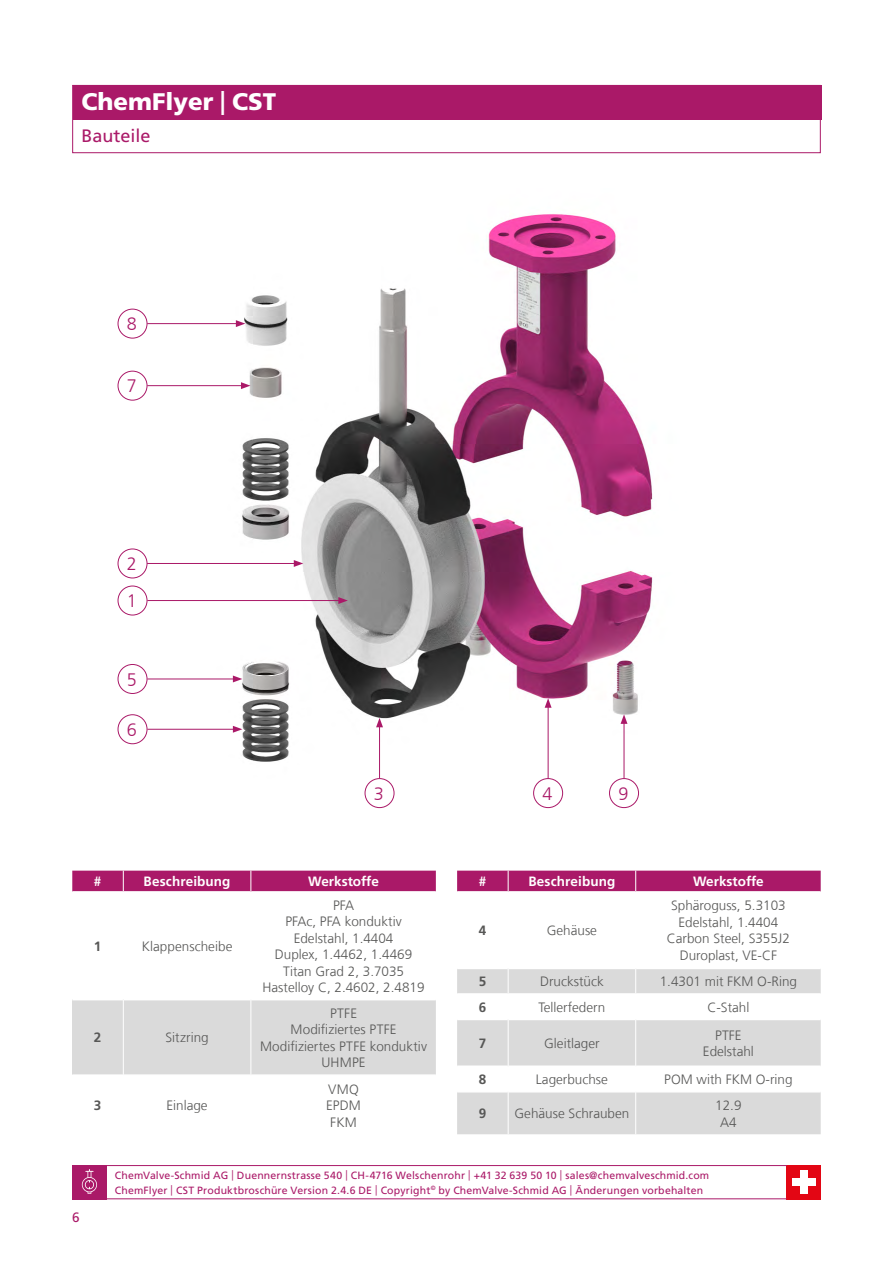
<style>
.page{position:relative;width:893px;height:1263px;background:#fff}
.page>*{position:absolute;margin:0;border:0;box-sizing:border-box;transform-origin:0 0}
.t1{font:900 24px "Frutiger LT Com";color:#fff}
.t2{font:300 18px "Frutiger LT Com";color:#aa1968}
.t3{font:18px "Frutiger LT Com";color:#aa1968}
.t4{font:300 13.5px/16.5px "Frutiger LT Com";color:#575756;text-align:center}
.t5{font:700 13.5px "Frutiger LT Com";letter-spacing:.005em;color:#fff}
.t6{font:700 13.5px "Frutiger LT Com";color:#575756}
.t7{font:13.5px "Frutiger LT Com";color:#aa1968}
.t8{font:10.5px/15px "Frutiger LT Com";letter-spacing:.015em;color:#aa1968}
.s1{font-weight:700}
.s2{font-weight:300}
</style>
<div class="page">
<div style="left:73px;top:86px;width:748px;height:34px;background:#aa1968"></div>
<div style="left:72px;top:85px;width:749px;height:68px;border:1px solid #aa1968"></div>
<div style="left:72px;top:1000px;width:51px;height:75px;background:#dadada"></div>
<div style="left:124px;top:1000px;width:312px;height:74px;background:#dadada"></div>
<hr style="left:72px;top:1074px;width:51px;height:2px;background:#fff">
<div style="left:72px;top:871px;width:364px;height:21px;background:#aa1968"></div>
<hr style="left:250px;top:1000px;width:1px;height:75px;background:#fff">
<svg style="left:509px;top:969px;width:312px;height:165px;fill:#dadada"></svg>
<hr style="left:508px;top:993px;width:127px;height:2px;background:#fff">
<hr style="left:636px;top:993px;width:185px;height:2px;background:#fff">
<hr style="left:508px;top:1019px;width:127px;height:1px;background:#fff">
<hr style="left:636px;top:1019px;width:185px;height:1px;background:#fff">
<hr style="left:508px;top:1065px;width:127px;height:2px;background:#fff">
<hr style="left:636px;top:1065px;width:185px;height:2px;background:#fff">
<hr style="left:508px;top:1091px;width:127px;height:1px;background:#fff">
<hr style="left:636px;top:1091px;width:185px;height:1px;background:#fff">
<svg style="left:635px;top:969px;width:1px;height:50px"></svg>
<hr style="left:635px;top:1019px;width:1px;height:47px;background:#fff">
<svg style="left:457px;top:969px;width:52px;height:165px"></svg>
<svg style="left:635px;top:1066px;width:1px;height:26px"></svg>
<hr style="left:508px;top:1092px;width:1px;height:42px;background:#fff">
<hr style="left:635px;top:1092px;width:1px;height:42px;background:#fff">
<div style="left:457px;top:871px;width:364px;height:21px;background:#aa1968"></div>
<img style="left:128px;top:214px;width:525px;height:565px">
<hr style="left:379px;top:725px;width:1px;height:53px;background:#aa1968">
<svg style="left:376px;top:718px;width:7px;height:9px"></svg>
<div style="left:365px;top:778px;width:29px;height:30px;border:1px solid #aa1968;border-radius:50%"></div>
<hr style="left:147px;top:600px;width:194px;height:1px;background:#aa1968">
<svg style="left:338px;top:597px;width:10px;height:7px"></svg>
<div style="left:118px;top:586px;width:29px;height:29px;border:1px solid #aa1968;border-radius:50%"></div>
<hr style="left:147px;top:563px;width:149px;height:1px;background:#aa1968">
<svg style="left:294px;top:560px;width:9px;height:7px"></svg>
<div style="left:118px;top:549px;width:29px;height:29px;border:1px solid #aa1968;border-radius:50%"></div>
<hr style="left:147px;top:385px;width:96px;height:1px;background:#aa1968">
<svg style="left:241px;top:382px;width:9px;height:7px"></svg>
<div style="left:118px;top:371px;width:29px;height:29px;border:1px solid #aa1968;border-radius:50%"></div>
<hr style="left:147px;top:323px;width:91px;height:1px;background:#aa1968">
<svg style="left:236px;top:320px;width:9px;height:7px"></svg>
<div style="left:118px;top:309px;width:29px;height:29px;border:1px solid #aa1968;border-radius:50%"></div>
<div style="left:609px;top:778px;width:30px;height:30px;border:1px solid #aa1968;border-radius:50%"></div>
<hr style="left:624px;top:721px;width:1px;height:57px;background:#aa1968">
<svg style="left:621px;top:714px;width:6px;height:10px"></svg>
<div style="left:533px;top:778px;width:30px;height:30px;border:1px solid #aa1968;border-radius:50%"></div>
<hr style="left:548px;top:705px;width:1px;height:74px;background:#aa1968">
<svg style="left:545px;top:698px;width:7px;height:10px"></svg>
<hr style="left:147px;top:729px;width:88px;height:1px;background:#aa1968">
<svg style="left:233px;top:726px;width:9px;height:7px"></svg>
<div style="left:118px;top:714px;width:29px;height:30px;border:1px solid #aa1968;border-radius:50%"></div>
<hr style="left:147px;top:679px;width:88px;height:1px;background:#aa1968">
<svg style="left:233px;top:675px;width:9px;height:7px"></svg>
<div style="left:118px;top:664px;width:29px;height:30px;border:1px solid #aa1968;border-radius:50%"></div>
<div style="left:72px;top:1165px;width:34px;height:34px;background:#aa1968"></div>
<svg style="left:82px;top:1169px;width:15px;height:25px"></svg>
<div style="left:787px;top:1165px;width:34px;height:34px;background:#e30614"></div>
<div style="left:792px;top:1178px;width:23px;height:8px;background:#fff"></div>
<div style="left:800px;top:1170px;width:8px;height:24px;background:#fff"></div>
<hr style="left:72px;top:1165px;width:715px;height:1px;background:#aa1968">
<hr style="left:72px;top:1198px;width:715px;height:1px;background:#aa1968">
<h1 class="t1" style="left:82px;top:87px;width:196px">ChemFlyer <span class="s1">|</span> CST</h1>
<h2 class="t3" style="left:82px;top:125px;width:71px">Bauteile</h2>
<h2 class="t2" style="left:127px;top:313px;width:12px">8</h2>
<h2 class="t2" style="left:127px;top:375px;width:12px">7</h2>
<h2 class="t2" style="left:127px;top:553px;width:12px">2</h2>
<h2 class="t2" style="left:127px;top:590px;width:12px">1</h2>
<h2 class="t2" style="left:127px;top:668px;width:12px">5</h2>
<h2 class="t2" style="left:127px;top:719px;width:12px">6</h2>
<h2 class="t2" style="left:374px;top:782px;width:12px">3</h2>
<p class="t5" style="left:94px;top:873px;width:9px">#</p>
<p class="t5" style="left:144px;top:873px;width:88px">Beschreibung</p>
<p class="t5" style="left:308px;top:873px;width:72px">Werkstoffe</p>
<p class="t6" style="left:94px;top:938px;width:9px">1</p>
<p class="t4" style="left:142px;top:938px;width:92px">Klappenscheibe</p>
<p class="t6" style="left:94px;top:1029px;width:9px">2</p>
<p class="t4" style="left:165px;top:1029px;width:45px">Sitzring</p>
<p class="t6" style="left:94px;top:1097px;width:9px">3</p>
<p class="t4" style="left:166px;top:1097px;width:43px">Einlage</p>
<p class="t4" style="left:262px;top:896px;width:164px">PFA<br>PFAc, PFA konduktiv<br>Edelstahl, 1.4404<br>Duplex, 1.4462, 1.4469<br>Titan Grad 2, 3.7035<br>Hastelloy C, 2.4602, 2.4819</p>
<p class="t4" style="left:260px;top:1005px;width:169px">PTFE<br>Modifiziertes PTFE<br>Modifiziertes PTFE konduktiv<br>UHMPE</p>
<p class="t4" style="left:326px;top:1081px;width:36px">VMQ<br>EPDM<br>FKM</p>
<h2 class="t2" style="left:542px;top:782px;width:12px">4</h2>
<h2 class="t2" style="left:618px;top:782px;width:12px">9</h2>
<p class="t5" style="left:479px;top:873px;width:9px">#</p>
<p class="t5" style="left:528px;top:873px;width:88px">Beschreibung</p>
<p class="t5" style="left:693px;top:873px;width:72px">Werkstoffe</p>
<p class="t6" style="left:479px;top:922px;width:9px">4</p>
<p class="t4" style="left:547px;top:922px;width:52px">Gehäuse</p>
<p class="t4" style="left:667px;top:897px;width:125px">Sphäroguss, 5.3103<br>Edelstahl, 1.4404<br>Carbon Steel, S355J2<br>Duroplast, VE-CF</p>
<p class="t6" style="left:479px;top:973px;width:9px">5</p>
<p class="t4" style="left:540px;top:973px;width:65px">Druckstück</p>
<p class="t4" style="left:660px;top:973px;width:139px">1.4301 mit FKM O-Ring</p>
<p class="t6" style="left:479px;top:999px;width:9px">6</p>
<p class="t4" style="left:538px;top:999px;width:68px">Tellerfedern</p>
<p class="t4" style="left:707px;top:999px;width:43px">C-Stahl</p>
<p class="t6" style="left:479px;top:1035px;width:9px">7</p>
<p class="t4" style="left:544px;top:1035px;width:57px">Gleitlager</p>
<p class="t4" style="left:703px;top:1026px;width:53px">PTFE<br>Edelstahl</p>
<p class="t6" style="left:479px;top:1071px;width:9px">8</p>
<p class="t4" style="left:536px;top:1071px;width:74px">Lagerbuchse</p>
<p class="t4" style="left:664px;top:1071px;width:130px">POM with FKM O-ring</p>
<p class="t6" style="left:479px;top:1105px;width:9px">9</p>
<p class="t4" style="left:515px;top:1105px;width:116px">Gehäuse Schrauben</p>
<p class="t4" style="left:715px;top:1097px;width:28px">12.9<br>A4</p>
<p class="t7" style="left:72px;top:1209px;width:9px">6</p>
<p class="t8" style="left:115px;top:1167px;width:596px">ChemValve-Schmid AG <span class="s2">|</span> Duennernstrasse 540 <span class="s2">|</span> CH-4716 Welschenrohr <span class="s2">|</span> +41 32 639 50 10 <span class="s2">|</span> sales@chemvalveschmid.com<br>ChemFlyer <span class="s2">|</span> CST Produktbroschüre Version 2.4.6 DE <span class="s2">|</span> Copyright<sup>©</sup> by ChemValve-Schmid AG <span class="s2">|</span> Änderungen vorbehalten</p>
</div>
